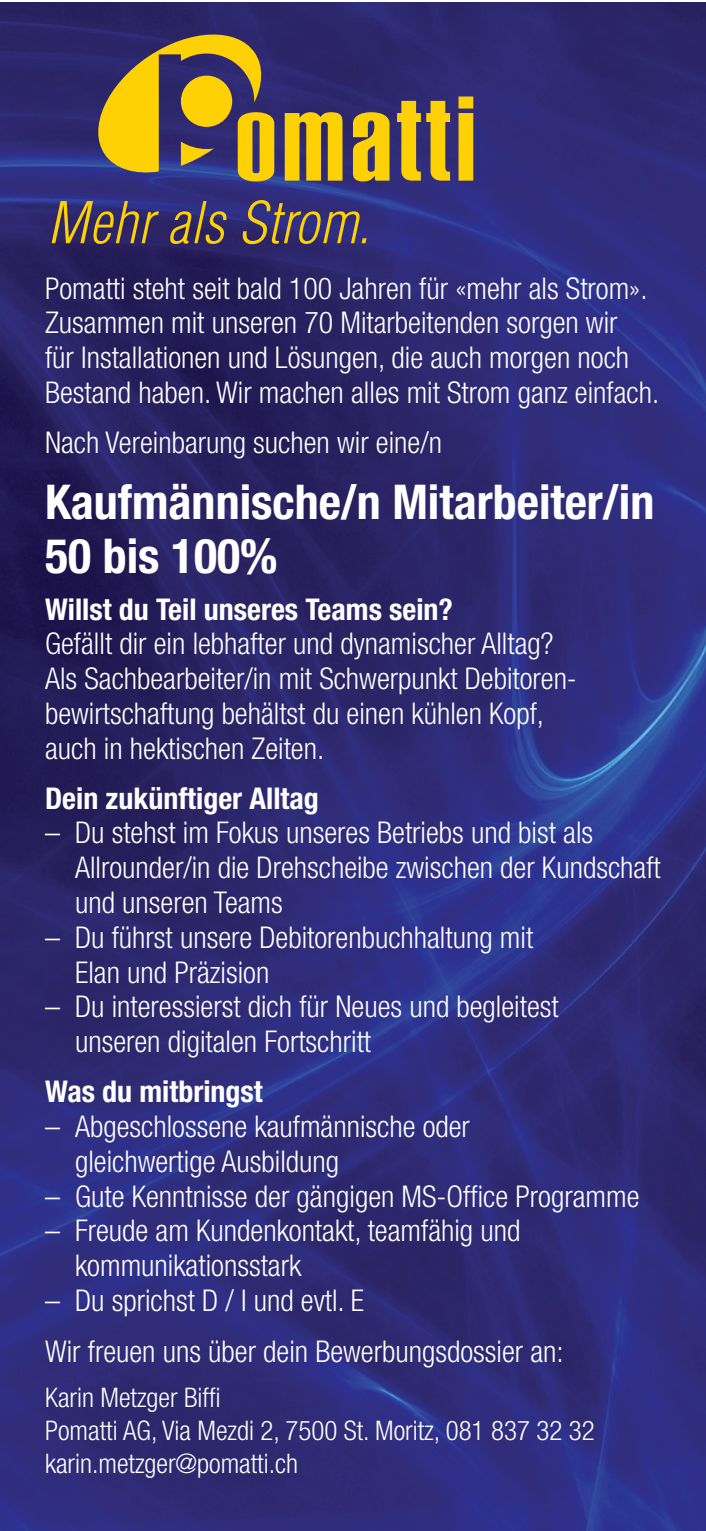
<style>
.page{position:relative;width:706px;height:1531px;background:#fff}
.page>*{position:absolute;margin:0;border:0;box-sizing:border-box;transform-origin:0 0}
.t1{font:700 condensed 48px/54px "Helvetica Neue LT Pro";color:#fff}
.t2{font:300 condensed 30px/34.8px "Helvetica Neue LT Pro";color:#fff}
.t3{font:700 condensed 30px "Helvetica Neue LT Pro";color:#fff}
.t4{font:300 condensed 27px/33px "Helvetica Neue LT Pro";color:#fff}
</style>
<div class="page">
<img style="left:0;top:2px;width:706px;height:1529px">
<svg style="left:285px;top:112px;width:57px;height:69px;background:#cfab1d"></svg>
<svg style="left:353px;top:112px;width:36px;height:69px;background:#d8b318"></svg>
<svg style="left:397px;top:101px;width:53px;height:80px;background:#ac8f32"></svg>
<svg style="left:458px;top:96px;width:15px;height:85px"></svg>
<svg style="left:87px;top:32px;width:187px;height:149px;background:#877244"></svg>
<svg style="left:52px;top:201px;width:107px;height:43px;background:#635553"></svg>
<svg style="left:170px;top:201px;width:57px;height:43px;background:#615256"></svg>
<svg style="left:241px;top:200px;width:125px;height:44px;background:#5d515f"></svg>
<p class="t2" style="left:45px;top:270px;width:616px">Pomatti steht seit bald 100 Jahren für «mehr als Strom».<br>Zusammen mit unseren 70 Mitarbeitenden sorgen wir<br>für Installationen und Lösungen, die auch morgen noch Bestand haben. Wir machen alles mit Strom ganz einfach.</p>
<p class="t2" style="left:45px;top:424px;width:398px">Nach Vereinbarung suchen wir eine/n</p>
<h1 class="t1" style="left:45px;top:474px;width:611px">Kaufmännische/n Mitarbeiter/in<br>50 bis 100%</h1>
<p class="t3" style="left:45px;top:591px;width:409px">Willst du Teil unseres Teams sein?</p>
<p class="t2" style="left:45px;top:626px;width:533px">Gefällt dir ein lebhafter und dynamischer Alltag?<br>Als Sachbearbeiter/in mit Schwerpunkt Debitoren&shy;bewirtschaftung behältst du einen kühlen Kopf, auch in hektischen Zeiten.</p>
<p class="t3" style="left:45px;top:780px;width:275px">Dein zukünftiger Alltag</p>
<p class="t2" style="left:75px;top:815px;width:587px;text-indent:-30px">– Du stehst im Fokus unseres Betriebs und bist als<br>Allrounder/in die Drehscheibe zwischen der Kundschaft und unseren Teams</p>
<p class="t2" style="left:75px;top:919px;width:460px;text-indent:-30px">– Du führst unsere Debitorenbuchhaltung mit<br>Elan und Präzision</p>
<p class="t2" style="left:75px;top:989px;width:485px;text-indent:-30px">– Du interessierst dich für Neues und begleitest unseren digitalen Fortschritt</p>
<p class="t3" style="left:45px;top:1073px;width:219px">Was du mitbringst</p>
<p class="t2" style="left:75px;top:1108px;width:396px;text-indent:-30px">– Abgeschlossene kaufmännische oder gleichwertige Ausbildung</p>
<p class="t2" style="left:45px;top:1178px;width:596px">– Gute Kenntnisse der gängigen MS-Office Programme</p>
<p class="t2" style="left:75px;top:1213px;width:447px;text-indent:-30px">– Freude am Kundenkontakt, teamfähig und kommunikationsstark</p>
<p class="t2" style="left:45px;top:1274px;width:520px;line-height:51px">– Du sprichst D / I und evtl. E<br>Wir freuen uns über dein Bewerbungsdossier an:</p>
<p class="t4" style="left:45px;top:1380px;width:551px">Karin Metzger Biffi<br>Pomatti AG, Via Mezdi 2, 7500 St. Moritz, 081 837 32 32 karin.metzger@pomatti.ch</p>
</div>
